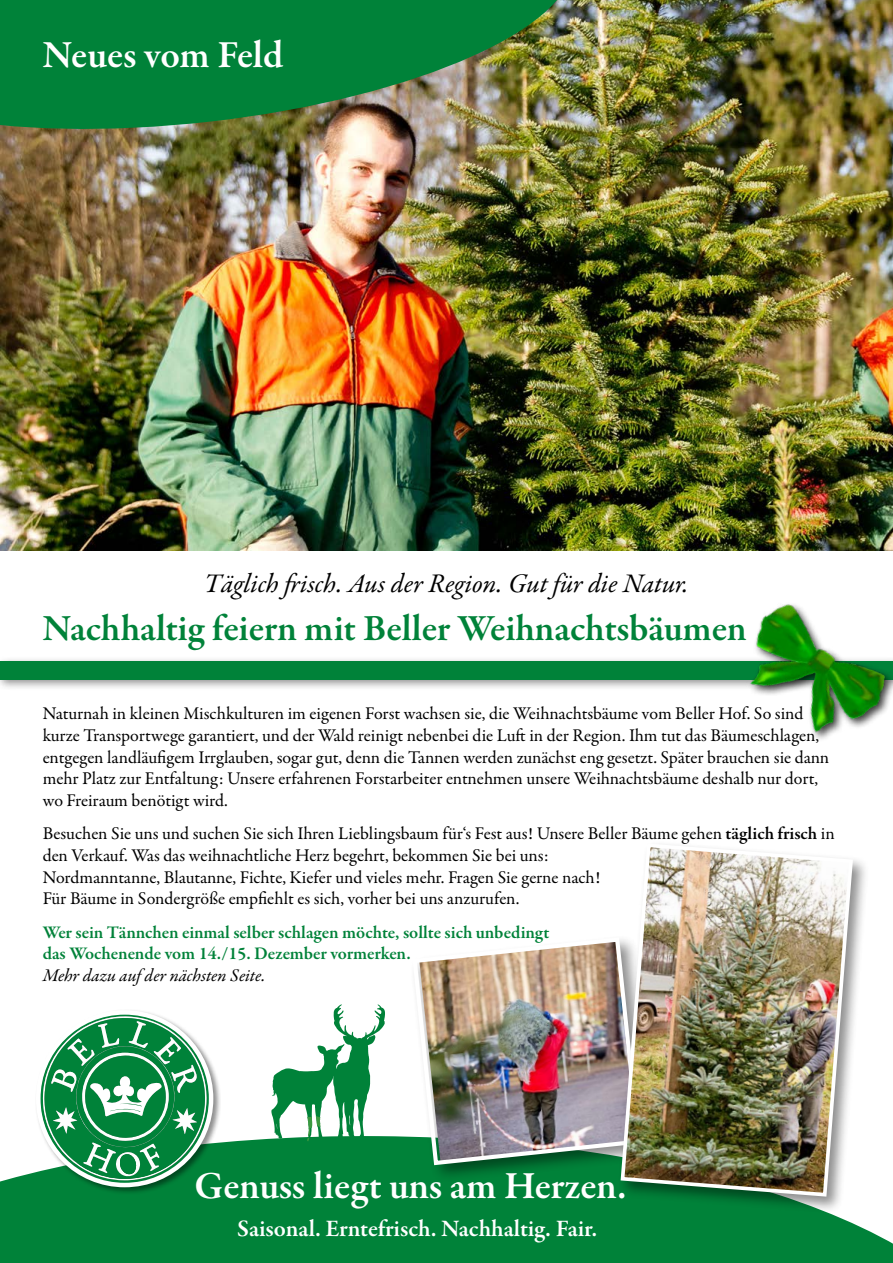
<style>
.page{position:relative;width:893px;height:1263px;background:#fff}
.page>*{position:absolute;margin:0;border:0;box-sizing:border-box;transform-origin:0 0}
.t1{font:600 39px "Garamond Premr Pro";letter-spacing:-.01em;color:#fff}
.t2{font:600 37.5px "Garamond Premr Pro";letter-spacing:-.01em;color:#008239}
.t3{font:italic 27px "Garamond Premr Pro";color:#000}
.t4{font:600 24px "Garamond Premr Pro";letter-spacing:-.005em;color:#fff}
.t5{font:18px/21.6px "Garamond Premr Pro";letter-spacing:-.005em;color:#000}
.t6{font:600 18px/21.6px "Garamond Premr Pro";letter-spacing:-.005em;color:#008239}
.t7{font:italic 18px "Garamond Premr Pro";letter-spacing:-.005em;color:#000}
.s1{color:#fff}
.s2{font-weight:600}
</style>
<div class="page">
<img style="left:0;top:0;width:893px;height:551px">
<div style="left:0;top:1136px;width:893px;height:127px;background:#008239"></div>
<div style="left:34px;top:1008px;width:187px;height:187px;background:#000;opacity:.45"></div>
<svg style="left:40px;top:1013px;width:169px;height:170px"></svg>
<div style="left:36px;top:1010px;width:177px;height:177px;border:4px solid #fff;border-radius:50%"></div>
<img style="left:0;top:0;width:580px;height:145px">
<div style="left:409px;top:934px;width:250px;height:249px;background:#000;opacity:.45"></div>
<img style="left:410px;top:935px;width:207px;height:232px">
<div style="left:617px;top:840px;width:252px;height:374px;background:#000;opacity:.45"></div>
<img style="left:619px;top:841px;width:236px;height:357px">
<div style="left:0;top:655px;width:893px;height:36px;background:#000;opacity:.45"></div>
<div style="left:0;top:661px;width:893px;height:18px;background:#008239"></div>
<img style="left:730px;top:604px;width:163px;height:135px">
<svg style="left:271px;top:1004px;width:114px;height:139px"></svg>
<h1 class="t1" style="left:43px;top:31px;width:242px">Neues vom Feld</h1>
<h3 class="t3" style="left:204px;top:566px;width:486px">Täglich frisch. Aus der Region. Gut für die Natur.</h3>
<h2 class="t2" style="left:43px;top:605px;width:706px">Nachhaltig feiern mit Beller Weihnachtsbäumen</h2>
<p class="t5" style="left:43px;top:703px;width:803px">Naturnah in kleinen Mischkulturen im eigenen Forst wachsen sie, die Weihnachtsbäume vom Beller Hof. So sind <span class="s1">kurze </span>kurze Transportwege garantiert, und der Wald reinigt nebenbei die Luft in der Region. Ihm tut das Bäumeschlagen, entgegen landläufigem Irrglauben, sogar gut, denn die Tannen werden zunächst eng gesetzt. Später brauchen sie dann mehr Platz zur Entfaltung: Unsere erfahrenen Forstarbeiter entnehmen unsere Weihnachtsbäume deshalb nur dort,<br>wo Freiraum benötigt wird.</p>
<p class="t5" style="left:43px;top:823px;width:793px">Besuchen Sie uns und suchen Sie sich Ihren Lieblingsbaum für‘s Fest aus! Unsere Beller Bäume gehen <span class="s2">täglich frisch</span> in den Verkauf. Was das weihnachtliche Herz begehrt, bekommen Sie bei uns:<br>Nordmanntanne, Blautanne, Fichte, Kiefer und vieles mehr. Fragen Sie gerne nach!<br>Für Bäume in Sondergröße empfiehlt es sich, vorher bei uns anzurufen.</p>
<p class="t6" style="left:43px;top:922px;width:508px">Wer sein Tännchen einmal selber schlagen möchte, sollte sich unbedingt das Wochenende vom 14./15. Dezember vormerken.</p>
<p class="t7" style="left:43px;top:964px;width:224px">Mehr dazu auf der nächsten Seite.</p>
<h1 class="t1" style="left:194px;top:1162px;width:434px">Genuss liegt uns am Herzen.</h1>
<h3 class="t4" style="left:237px;top:1214px;width:362px">Saisonal. Erntefrisch. Nachhaltig. Fair.</h3>
</div>
